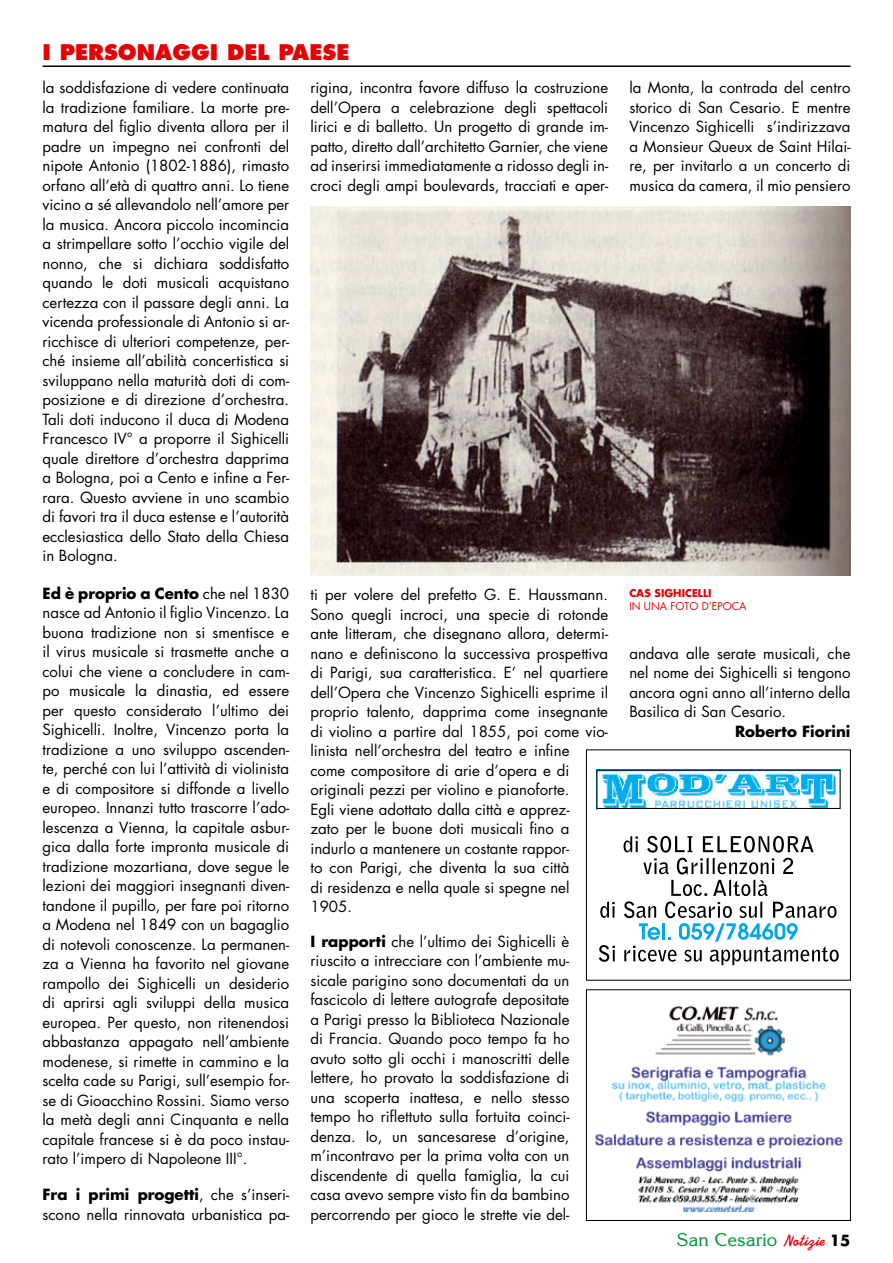
<style>
.page{position:relative;width:893px;height:1263px;background:#fff}
.page>*{position:absolute;margin:0;border:0;box-sizing:border-box;transform-origin:0 0}
.t1{font:800 21px "Futura Std";color:#e60004}
.t2{font:18px "Korinna Std";color:#009836}
.t3{font:15px/19.5px "Futura Std";color:#000;text-align:justify}
.t4{font:700 15px "Futura Std";color:#000}
.t5{font:10.5px "Futura Std";color:#e60004}
.t6{font:700 10.5px "Futura Std";color:#e60004}
.s1{font-weight:700}
.s2{font-family:"Swing";font-weight:700;color:#e60004}
.s3{font-family:"Futura Std";font-weight:700;font-size:15px;color:#000}
</style>
<div class="page">
<hr style="left:43px;top:65px;width:807px;height:2px;background:#000">
<img style="left:602px;top:772px;width:234px;height:35px">
<div style="left:596px;top:770px;width:245px;height:39px;border:1px solid #000"></div>
<svg style="left:599px;top:945px;width:16px;height:17px"></svg>
<svg style="left:600px;top:901px;width:15px;height:17px"></svg>
<svg style="left:623px;top:836px;width:216px;height:129px"></svg>
<div style="left:586px;top:749px;width:265px;height:231px;border:1px solid #000"></div>
<img style="left:595px;top:1006px;width:248px;height:206px">
<div style="left:586px;top:989px;width:265px;height:232px;border:1px solid #000"></div>
<img style="left:310px;top:206px;width:540px;height:370px">
<h1 class="t1" style="left:43px;top:39px;width:308px">I PERSONAGGI DEL PAESE</h1>
<p class="t3" style="left:43px;top:78px;width:248px">la soddisfazione di vedere continuata la tradizione familiare. La morte pre&shy;matura del figlio diventa allora per il padre un impegno nei confronti del nipote Antonio (1802-1886), rimasto orfano all’età di quattro anni. Lo tiene vicino a sé allevandolo nell’amore per la musica. Ancora piccolo incomincia a strimpellare sotto l’occhio vigile del nonno, che si dichiara soddisfatto quando le doti musicali acquistano certezza con il passare degli anni. La vicenda professionale di Antonio si ar&shy;ricchisce di ulteriori competenze, per&shy;ché insieme all’abilità concertistica si sviluppano nella maturità doti di com&shy;posizione e di direzione d’orchestra.<br>Tali doti inducono il duca di Modena Francesco IV° a proporre il Sighicelli quale direttore d’orchestra dapprima a Bologna, poi a Cento e infine a Fer&shy;rara. Questo avviene in uno scambio di favori tra il duca estense e l’autorità ecclesiastica dello Stato della Chiesa in Bologna.</p>
<p class="t3" style="left:42px;top:584px;width:248px"><span class="s1">Ed è proprio a Cento</span> che nel 1830 nasce ad Antonio il figlio Vincenzo. La buona tradizione non si smentisce e il virus musicale si trasmette anche a colui che viene a concludere in cam&shy;po musicale la dinastia, ed essere per questo considerato l’ultimo dei Sighicelli. Inoltre, Vincenzo porta la tradizione a uno sviluppo ascenden&shy;te, perché con lui l’attività di violinista e di compositore si diffonde a livello europeo. Innanzi tutto trascorre l’ado&shy;lescenza a Vienna, la capitale asbur&shy;gica dalla forte impronta musicale di tradizione mozartiana, dove segue le lezioni dei maggiori insegnanti diven&shy;tandone il pupillo, per fare poi ritorno a Modena nel 1849 con un bagaglio di notevoli conoscenze. La permanen&shy;za a Vienna ha favorito nel giovane rampollo dei Sighicelli un desiderio di aprirsi agli sviluppi della musica europea. Per questo, non ritenendosi abbastanza appagato nell’ambiente modenese, si rimette in cammino e la scelta cade su Parigi, sull’esempio for&shy;se di Gioacchino Rossini. Siamo verso la metà degli anni Cinquanta e nella capitale francese si è da poco instau&shy;rato l’impero di Napoleone III°.</p>
<p class="t3" style="left:43px;top:1185px;width:248px"><span class="s1">Fra i primi progetti</span>, che s’inseri&shy;scono nella rinnovata urbanistica pa-</p>
<p class="t3" style="left:310px;top:78px;width:299px">rigina, incontra favore diffuso la costruzione dell’Opera a celebrazione degli spettacoli lirici e di balletto. Un progetto di grande im&shy;patto, diretto dall’architetto Garnier, che viene ad inserirsi immediatamente a ridosso degli in&shy;croci degli ampi boulevards, tracciati e aper-</p>
<p class="t3" style="left:310px;top:585px;width:299px;text-align:left">ti per volere del prefetto G. E. Haussmann.<br>Sono quegli incroci, una specie di rotonde ante litteram, che disegnano allora, determi&shy;nano e definiscono la successiva prospettiva di Parigi, sua caratteristica. E’ nel quartiere dell’Opera che Vincenzo Sighicelli esprime il proprio talento, dapprima come insegnante di violino a partire dal 1855, poi come vio&shy;linista nell’orchestra del teatro e infine<br>come compositore di arie d’opera e di originali pezzi per violino e pianoforte.<br>Egli viene adottato dalla città e apprez-<br>zato per le buone doti musicali fino a indurlo a mantenere un costante rappor-<br>to con Parigi, che diventa la sua città<br>di residenza e nella quale si spegne nel 1905.</p>
<p class="t3" style="left:310px;top:932px;width:261px"><span class="s1">I rapporti</span> che l’ultimo dei Sighicelli è riuscito a intrecciare con l’ambiente mu&shy;sicale parigino sono documentati da un fascicolo di lettere autografe depositate a Parigi presso la Biblioteca Nazionale di Francia. Quando poco tempo fa ho avuto sotto gli occhi i manoscritti delle lettere, ho provato la soddisfazione di una scoperta inattesa, e nello stesso tempo ho riflettuto sulla fortuita coinci&shy;denza. Io, un sancesarese d’origine, m’incontravo per la prima volta con un discendente di quella famiglia, la cui casa avevo sempre visto fin da bambino percorrendo per gioco le strette vie del-</p>
<p class="t3" style="left:629px;top:78px;width:223px">la Monta, la contrada del centro storico di San Cesario. E mentre Vincenzo Sighicelli s’indirizzava a Monsieur Queux de Saint H ilai&shy;re, per invitarlo a un concerto di musica da camera, il mio pensiero</p>
<p class="t6" style="left:629px;top:586px;width:84px">CAS SIGHICELLI</p>
<p class="t5" style="left:629px;top:599px;width:23px">IN UNA</p>
<p class="t5" style="left:670px;top:599px;width:8px">FOTO</p>
<p class="t5" style="left:702px;top:599px;width:18px">D’EPOCA</p>
<p class="t3" style="left:629px;top:644px;width:223px">andava alle serate musicali, che nel nome dei Sighicelli si tengono ancora ogni anno all’interno della Basilica di San Cesario.</p>
<p class="t4" style="left:735px;top:721px;width:117px">Roberto Fiorini</p>
<p class="t2" style="left:677px;top:1228px;width:175px">San Cesario <span class="s2">Notizie</span> <span class="s3">15</span></p>
</div>
